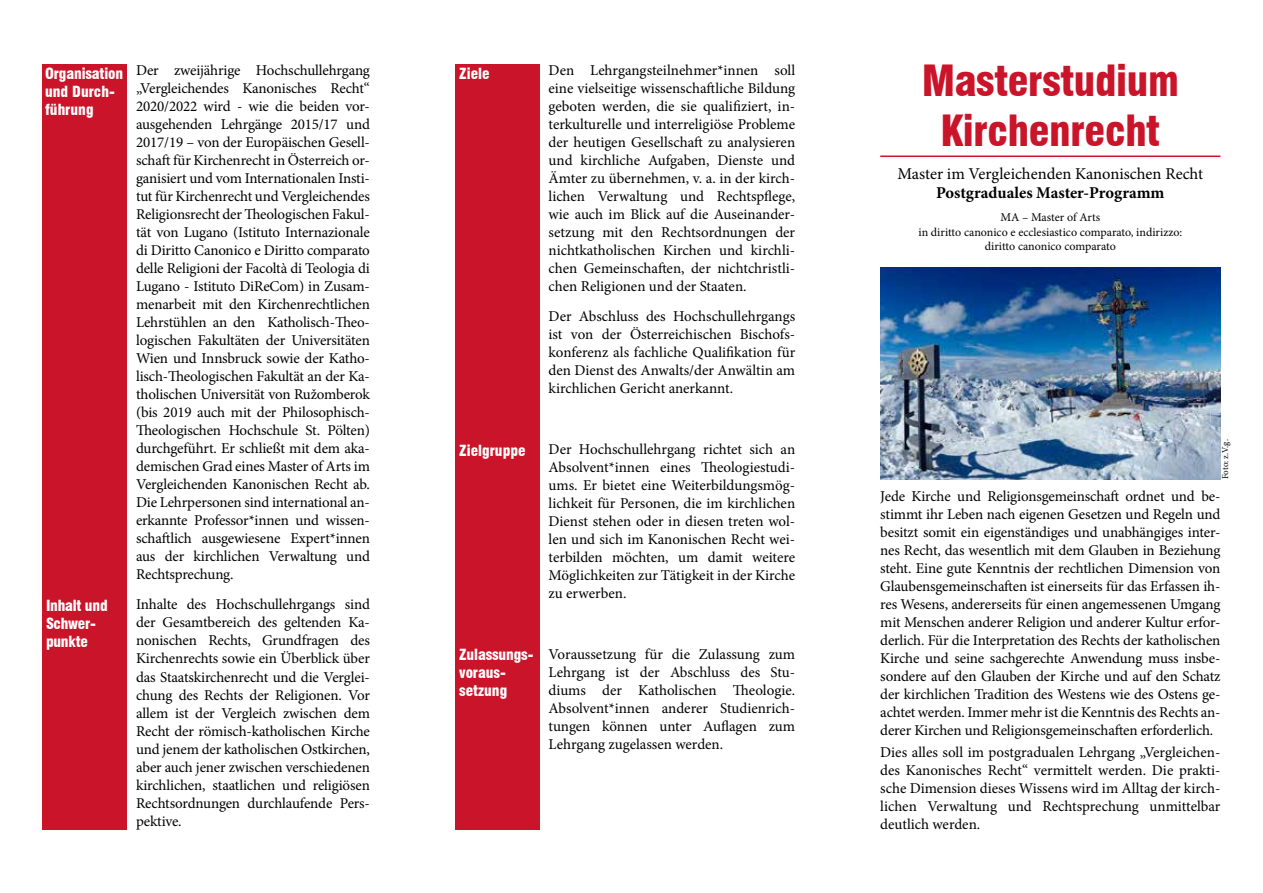
<style>
.page{position:relative;width:1263px;height:893px;background:#fff}
.page>*{position:absolute;margin:0;border:0;box-sizing:border-box;transform-origin:0 0}
.t1{font:900 condensed 42px/50.4px "Swiss 721 BT";letter-spacing:-.01em;color:#ca1429;text-align:center}
.t2{font:16.5px "Minion Pro";letter-spacing:-.005em;color:#000}
.t3{font:700 16.5px "Minion Pro";color:#000}
.t4{font:15px/18px "Minion Pro";letter-spacing:-.005em;color:#000;text-align:justify}
.t5{font:900 condensed 15px/18px "Swiss 721 BT";letter-spacing:-.01em;color:#fff}
.t6{font:12px/14.4px "Minion Pro";color:#000;text-align:center}
.t7{font:9px "Minion Pro";color:#000}
</style>
<div class="page">
<div style="left:455px;top:64px;width:84px;height:765px;background:#ca1429"></div>
<div style="left:43px;top:64px;width:84px;height:765px;background:#ca1429"></div>
<hr style="left:880px;top:156px;width:340px;height:1px;background:#ca1429">
<img style="left:880px;top:267px;width:340px;height:212px">
<p class="t5" style="left:45px;top:65px;width:80px">Organisation und Durch&shy;führung</p>
<p class="t5" style="left:46px;top:596px;width:63px">Inhalt und<br>Schwer&shy;punkte</p>
<p class="t4" style="left:136px;top:61px;width:235px">Der zweijährige Hochschullehrgang „Vergleichendes Kanonisches Recht“ 2020/2022 wird - wie die beiden vor&shy;ausgehenden Lehrgänge 2015/17 und 2017/19 – von der Europäischen Gesell&shy;schaft für Kirchenrecht in Österreich or&shy;ganisiert und vom Internationalen Insti&shy;tut für Kirchenrecht und Vergleichendes Religionsrecht der Theologischen Fakul&shy;tät von Lugano (Istituto Internazionale di Diritto Canonico e Diritto comparato delle Religioni der Facoltà di Teologia di Lugano - Istituto DiReCom) in Zusam&shy;menarbeit mit den Kirchenrechtlichen Lehrstühlen an den Katholisch-Theo&shy;logischen Fakultäten der Universitäten Wien und Innsbruck sowie der Katho&shy;lisch-Theologischen Fakultät an der Ka&shy;tholischen Universität von Ružomberok (bis 2019 auch mit der Philosophisch-Theologischen Hochschule St. Pölten) durchgeführt. Er schließt mit dem aka&shy;demischen Grad eines Master of Arts im Vergleichenden Kanonischen Recht ab.<br>Die Lehrpersonen sind international an&shy;erkannte Professor*innen und wissen&shy;schaftlich ausgewiesene Expert*innen aus der kirchlichen Verwaltung und Rechtsprechung.</p>
<p class="t4" style="left:136px;top:596px;width:235px">Inhalte des Hochschullehrgangs sind der Gesamtbereich des geltenden Ka&shy;nonischen Rechts, Grundfragen des Kirchenrechts sowie ein Überblick über das Staatskirchenrecht und die Verglei&shy;chung des Rechts der Religionen. Vor allem ist der Vergleich zwischen dem Recht der römisch-katholischen Kirche und jenem der katholischen Ostkirchen, aber auch jener zwischen verschiedenen kirchlichen, staatlichen und religiösen Rechtsordnungen durchlaufende Pers&shy;pektive.</p>
<p class="t5" style="left:459px;top:65px;width:32px">Ziele</p>
<p class="t4" style="left:549px;top:61px;width:248px">Den Lehrgangsteilnehmer*innen soll eine vielseitige wissenschaftliche Bildung geboten werden, die sie qualifiziert, in&shy;terkulturelle und interreligiöse Probleme der heutigen Gesellschaft zu analysieren und kirchliche Aufgaben, Dienste und Ämter zu übernehmen, v. a. in der kirch&shy;lichen Verwaltung und Rechtspflege, wie auch im Blick auf die Auseinander&shy;setzung mit den Rechtsordnungen der nichtkatholischen Kirchen und kirchli&shy;chen Gemeinschaften, der nichtchristli&shy;chen Religionen und der Staaten.</p>
<p class="t4" style="left:549px;top:308px;width:248px">Der Abschluss des Hochschullehrgangs ist von der Österreichischen Bischofs&shy;konferenz als fachliche Qualifikation für den Dienst des Anwalts/der Anwältin am kirchlichen Gericht anerkannt.</p>
<h1 class="t1" style="left:922px;top:55px;width:259px">Masterstudium<br>Kirchenrecht</h1>
<p class="t2" style="left:897px;top:162px;width:307px">Master im Vergleichenden Kanonischen Recht</p>
<p class="t3" style="left:936px;top:182px;width:230px">Postgraduales Master-Programm</p>
<p class="t6" style="left:918px;top:210px;width:265px">MA – Master of Arts<br>in diritto canonico e ecclesiastico comparato, indirizzo: diritto canonico comparato</p>
<p class="t5" style="left:459px;top:441px;width:68px">Zielgruppe</p>
<p class="t4" style="left:549px;top:440px;width:248px">Der Hochschullehrgang richtet sich an Absolvent*innen eines Theologiestudi&shy;ums. Er bietet eine Weiterbildungsmög&shy;lichkeit für Personen, die im kirchlichen Dienst stehen oder in diesen treten wol&shy;len und sich im Kanonischen Recht wei&shy;terbilden möchten, um damit weitere Möglichkeiten zur Tätigkeit in der Kirche zu erwerben.</p>
<p class="t5" style="left:459px;top:645px;width:76px">Zulassungs&shy;voraus&shy;setzung</p>
<p class="t4" style="left:549px;top:645px;width:248px">Voraussetzung für die Zulassung zum Lehrgang ist der Abschluss des Stu&shy;diums der Katholischen Theologie.<br>Absolvent*innen anderer Studienrich&shy;tungen können unter Auflagen zum Lehrgang zugelassen werden.</p>
<p class="t7" style="left:1219px;top:479px;width:41px;rotate:-90deg">Foto: z.V.g.</p>
<p class="t4" style="left:880px;top:487px;width:342px">Jede Kirche und Religionsgemeinschaft ordnet und be&shy;stimmt ihr Leben nach eigenen Gesetzen und Regeln und besitzt somit ein eigenständiges und unabhängiges inter&shy;nes Recht, das wesentlich mit dem Glauben in Beziehung steht. Eine gute Kenntnis der rechtlichen Dimension von Glaubensgemeinschaften ist einerseits für das Erfassen ih&shy;res Wesens, andererseits für einen angemessenen Umgang mit Menschen anderer Religion und anderer Kultur erfor&shy;derlich. Für die Interpretation des Rechts der katholischen Kirche und seine sachgerechte Anwendung muss insbe&shy;sondere auf den Glauben der Kirche und auf den Schatz der kirchlichen Tradition des Westens wie des Ostens ge&shy;achtet werden. Immer mehr ist die Kenntnis des Rechts an&shy;derer Kirchen und Religionsgemeinschaften erforderlich.</p>
<p class="t4" style="left:880px;top:743px;width:342px">Dies alles soll im postgradualen Lehrgang „Vergleichen&shy;des Kanonisches Recht“ vermittelt werden. Die prakti&shy;sche Dimension dieses Wissens wird im Alltag der kirch&shy;lichen Verwaltung und Rechtsprechung unmittelbar deutlich werden.</p>
</div>
